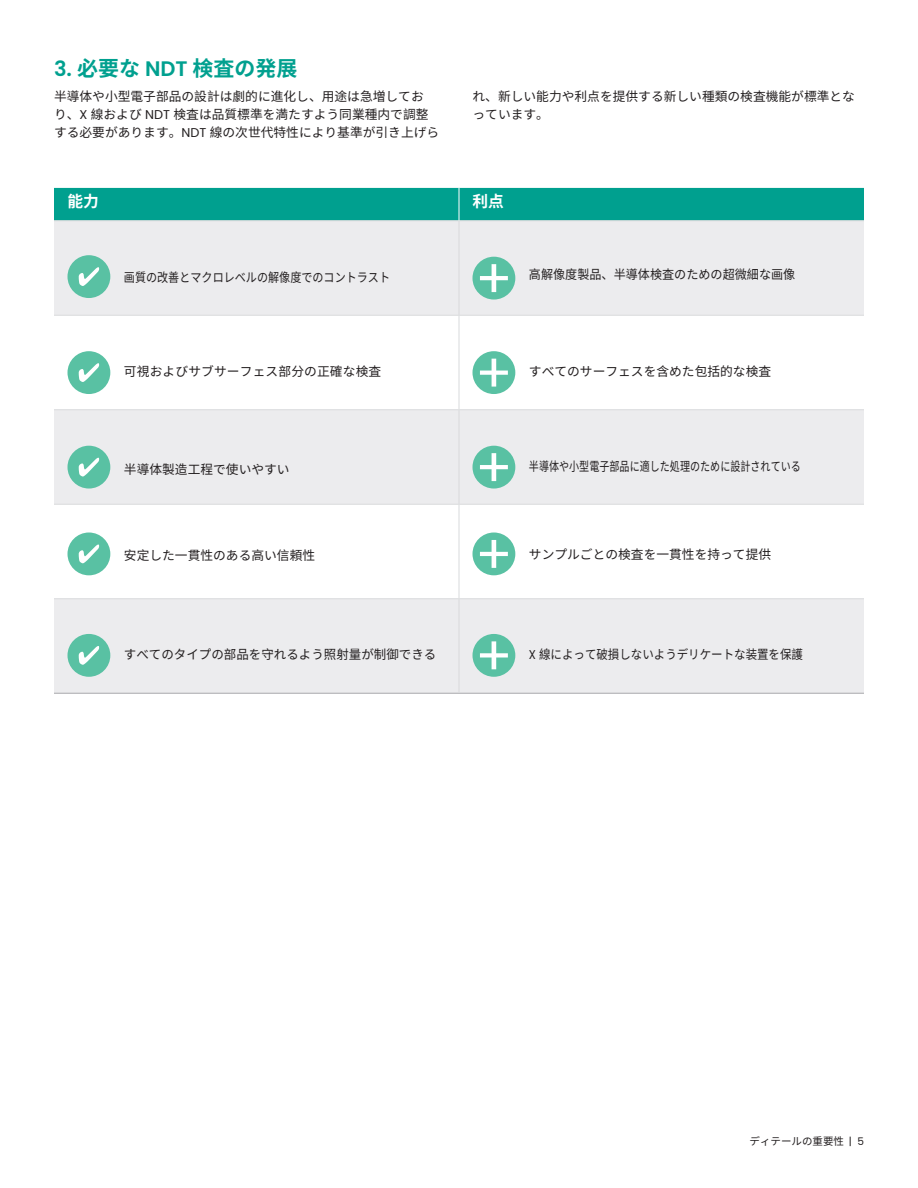
<style>
.page{position:relative;width:918px;height:1188px;background:#fff}
.page>*{position:absolute;margin:0;border:0;box-sizing:border-box;transform-origin:0 0}
.t1{font:700 21px "Noto Sans CJ Ksc";color:#00a08f}
.t2{font:700 15.75px "Noto Sans CJ Ksc";color:#fff}
.t3{font:12.75px/18px "Noto Sans CJ Ksc";color:#231f20}
.t4{font:12.75px "Noto Sans CJ Ksc";color:#231f20;scale:.79 1}
.t5{font:12.75px "Noto Sans CJ Ksc";color:#231f20;scale:.87 1}
.t6{font:12.75px "Noto Sans CJ Ksc";color:#231f20;scale:.9 1}
.t7{font:12.75px "Noto Sans CJ Ksc";color:#231f20;scale:.95 1}
.t8{font:10.5px "Noto Sans CJ Ksc";color:#231f20}
.s1{font-family:"Poppins";font-weight:600}
.s2{font-family:"Poppins"}
</style>
<div class="page">
<div style="left:54px;top:188px;width:810px;height:32px;background:#00a08f"></div>
<svg style="left:54px;top:221px;width:810px;height:472px;fill:#ececee"></svg>
<hr style="left:54px;top:220px;width:405px;height:1px;background:#d9dadc">
<hr style="left:459px;top:220px;width:405px;height:1px;background:#d9dadc">
<hr style="left:54px;top:693px;width:405px;height:1px;background:#a8a9ad">
<hr style="left:459px;top:693px;width:405px;height:1px;background:#a8a9ad">
<hr style="left:459px;top:221px;width:1px;height:94px;background:#d9dadc">
<hr style="left:54px;top:315px;width:405px;height:1px;background:#d9dadc">
<hr style="left:459px;top:315px;width:405px;height:1px;background:#d9dadc">
<hr style="left:459px;top:316px;width:1px;height:93px;background:#d9dadc">
<hr style="left:54px;top:409px;width:405px;height:1px;background:#d9dadc">
<hr style="left:459px;top:409px;width:405px;height:1px;background:#d9dadc">
<hr style="left:459px;top:410px;width:1px;height:94px;background:#d9dadc">
<hr style="left:54px;top:504px;width:405px;height:1px;background:#d9dadc">
<hr style="left:459px;top:504px;width:405px;height:1px;background:#d9dadc">
<hr style="left:459px;top:505px;width:1px;height:93px;background:#d9dadc">
<hr style="left:54px;top:598px;width:405px;height:1px;background:#d9dadc">
<hr style="left:459px;top:598px;width:405px;height:1px;background:#d9dadc">
<hr style="left:459px;top:599px;width:1px;height:94px;background:#d9dadc">
<hr style="left:459px;top:188px;width:1px;height:33px;background:#fff">
<div style="left:67px;top:255px;width:43px;height:43px;background:#59c1a3;border-radius:50%"></div>
<svg style="left:79px;top:267px;width:20px;height:19px"></svg>
<div style="left:472px;top:257px;width:43px;height:43px;background:#59c1a3;border-radius:50%"></div>
<svg style="left:480px;top:264px;width:28px;height:28px"></svg>
<div style="left:67px;top:351px;width:43px;height:43px;background:#59c1a3;border-radius:50%"></div>
<svg style="left:79px;top:363px;width:20px;height:19px"></svg>
<div style="left:472px;top:351px;width:43px;height:43px;background:#59c1a3;border-radius:50%"></div>
<svg style="left:480px;top:359px;width:28px;height:28px"></svg>
<div style="left:67px;top:446px;width:43px;height:43px;background:#59c1a3;border-radius:50%"></div>
<svg style="left:79px;top:458px;width:20px;height:19px"></svg>
<div style="left:472px;top:446px;width:43px;height:43px;background:#59c1a3;border-radius:50%"></div>
<svg style="left:480px;top:453px;width:28px;height:28px"></svg>
<div style="left:67px;top:533px;width:43px;height:42px;background:#59c1a3;border-radius:50%"></div>
<svg style="left:79px;top:545px;width:20px;height:18px"></svg>
<div style="left:472px;top:533px;width:43px;height:42px;background:#59c1a3;border-radius:50%"></div>
<svg style="left:480px;top:540px;width:28px;height:28px"></svg>
<div style="left:67px;top:634px;width:43px;height:43px;background:#59c1a3;border-radius:50%"></div>
<svg style="left:79px;top:646px;width:20px;height:19px"></svg>
<div style="left:472px;top:634px;width:43px;height:43px;background:#59c1a3;border-radius:50%"></div>
<svg style="left:480px;top:641px;width:28px;height:28px"></svg>
<h1 class="t1" style="left:54px;top:57px;width:245px"><span class="s1">3.</span> 必要な <span class="s1">NDT</span> 検査の発展</h1>
<p class="t3" style="left:54px;top:87px;width:387px">半導体や小型電子部品の設計は劇的に進化し、用途は急増しており、<span class="s2">X</span> 線および <span class="s2">NDT</span> 検査は品質標準を満たすよう同業種内で調整する必要があります。<span class="s2">NDT</span> 線の次世代特性により基準が引き上げら</p>
<p class="t3" style="left:473px;top:87px;width:384px">れ、新しい能力や利点を提供する新しい種類の検査機能が標準となっています。</p>
<p class="t2" style="left:68px;top:193px;width:33px">能力</p>
<p class="t2" style="left:472px;top:193px;width:33px">利点</p>
<p class="t5" style="left:124px;top:270px;width:307px">画質の改善とマクロレベルの解像度でのコントラスト</p>
<p class="t7" style="left:529px;top:267px;width:282px">高解像度製品、半導体検査のための超微細な画像</p>
<p class="t3" style="left:124px;top:363px;width:259px">可視およびサブサーフェス部分の正確な検査</p>
<p class="t3" style="left:529px;top:363px;width:244px">すべてのサーフェスを含めた包括的な検査</p>
<p class="t3" style="left:124px;top:460px;width:167px">半導体製造工程で使いやすい</p>
<p class="t4" style="left:529px;top:459px;width:346px">半導体や小型電子部品に適した処理のために設計されている</p>
<p class="t3" style="left:124px;top:547px;width:193px">安定した一貫性のある高い信頼性</p>
<p class="t3" style="left:529px;top:545px;width:244px">サンプルごとの検査を一貫性を持って提供</p>
<p class="t3" style="left:124px;top:645px;width:314px">すべてのタイプの部品を守れるよう照射量が制御できる</p>
<p class="t6" style="left:529px;top:647px;width:306px"><span class="s2">X</span> 線によって破損しないようデリケートな装置を保護</p>
<p class="t8" style="left:750px;top:1135px;width:116px">ディテールの重要性 <span class="s2">| 5</span></p>
</div>
